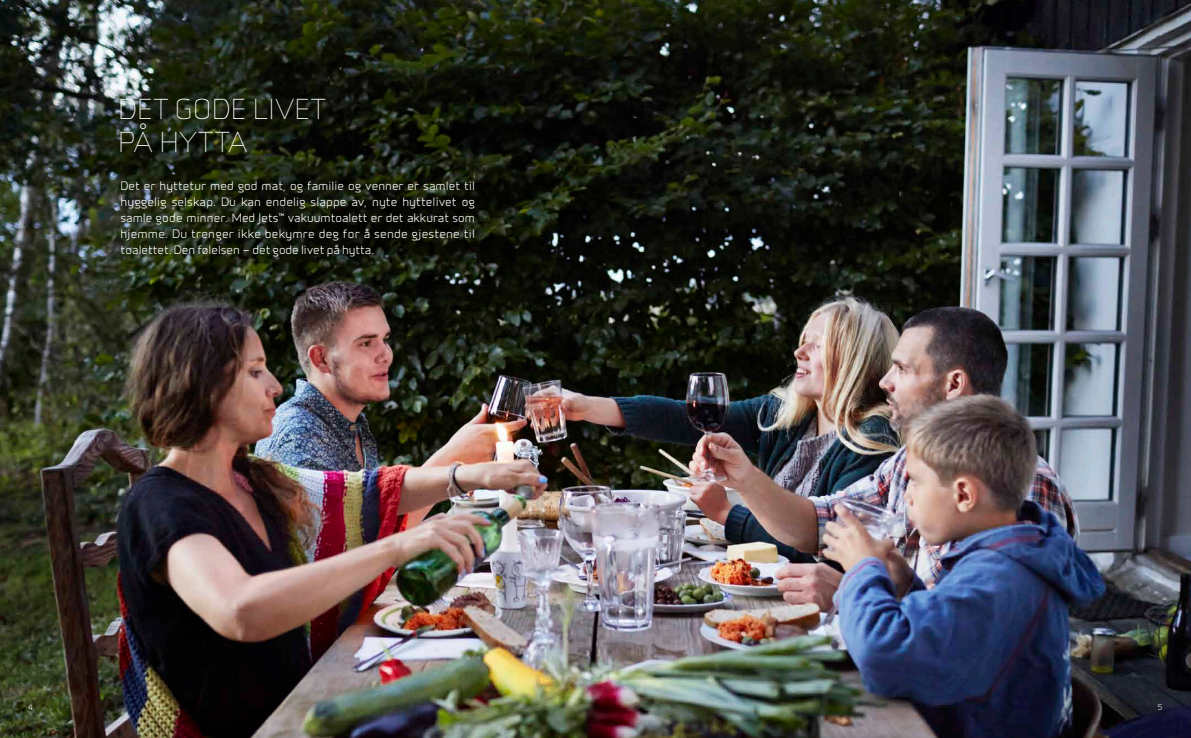
<style>
.page{position:relative;width:1191px;height:738px;background:#fff}
.page>*{position:absolute;margin:0;border:0;box-sizing:border-box;transform-origin:0 0}
.t1{font:300 26px/32px "Infinity";color:#fff}
.t2{font:500 11px/16px "Infinity";color:#fff;text-align:justify}
.t3{font:500 7px "Infinity";color:#fff}
</style>
<div class="page">
<img style="left:0;top:0;width:1191px;height:737px">
<h1 class="t1" style="left:118px;top:92px;width:210px">DET GODE LIVET<br>PÅ HYTTA</h1>
<p class="t2" style="left:120px;top:177px;width:356px">Det er hyttetur med god mat, og familie og venner er samlet til hyggelig selskap. Du kan endelig slappe av, nyte hyttelivet og samle gode minner. Med Jets™ vakuumtoalett er det akkurat som hjemme. Du trenger ikke bekymre deg for å sende gjestene til toalettet. Den følelsen – det gode livet på hytta.</p>
<p class="t3" style="left:29px;top:701px;width:6px">4</p>
<p class="t3" style="left:1158px;top:701px;width:6px">5</p>
</div>
